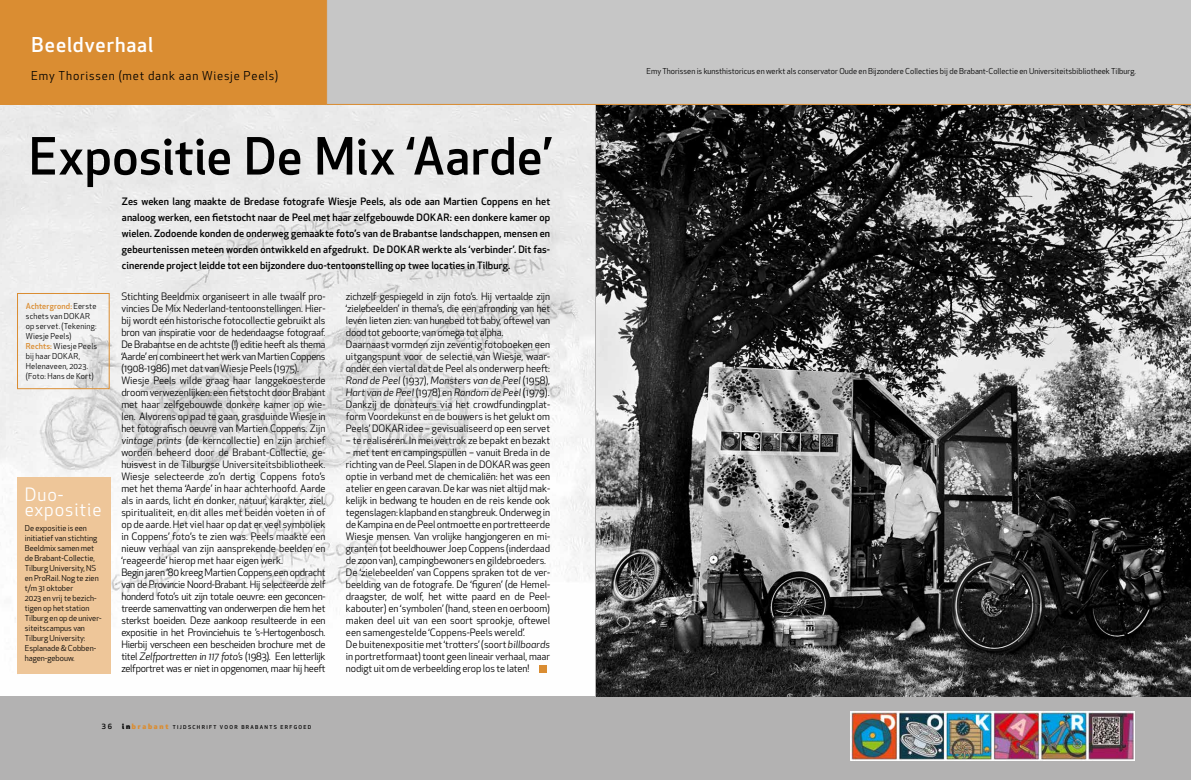
<style>
.page{position:relative;width:1191px;height:780px;background:#fff}
.page>*{position:absolute;margin:0;border:0;box-sizing:border-box;transform-origin:0 0}
.t1{font:500 50px "Apex New";letter-spacing:.01em;color:#000}
.t2{font:500 20px "Apex New";letter-spacing:.045em;color:#fff}
.t3{font:18px/15px "Apex New";letter-spacing:.05em;color:#fff}
.t4{font:12px "Apex New";letter-spacing:.07em;color:#000}
.t5{font:10px/12px "Apex New";letter-spacing:-.01em;color:#000}
.t6{font:500 10px/16px "Apex New";letter-spacing:.01em;color:#000;text-align:justify}
.t7{font:8px/10px "Apex New";color:#000}
.t8{font:8px/10px "Apex New";letter-spacing:.02em;color:#000}
.t9{font:500 7px "Apex New";color:#000}
.t10{font:500 5.2px "Apex New";letter-spacing:.245em;color:#000}
.s1{font-weight:500;color:#da8d32}
.s2{font-style:italic}
.s3{font-weight:800;font-size:7.2px}
.s4{font-weight:800;font-size:7.2px;color:#da8d32}
</style>
<div class="page">
<img style="left:0;top:105px;width:595px;height:569px">
<div style="left:17px;top:477px;width:94px;height:196px;background:#eec699"></div>
<div style="left:0;top:696px;width:595px;height:84px;background:#b3b2b2"></div>
<div style="left:0;top:0;width:327px;height:105px;background:#da8d32"></div>
<svg style="left:539px;top:665px;width:7px;height:7px"></svg>
<div style="left:17px;top:293px;width:93px;height:96px;border:1px solid #da8d32"></div>
<svg style="left:595px;top:105px;width:596px;height:675px;background:#5b5b5b"></svg>
<div style="left:326px;top:0;width:865px;height:105px;background:#c6c6c6"></div>
<img style="left:850px;top:711px;width:284px;height:49px">
<h2 class="t2" style="left:32px;top:32px;width:123px">Beeldverhaal</h2>
<p class="t4" style="left:31px;top:68px;width:248px">Emy Thorissen (met dank aan Wiesje Peels)</p>
<h1 class="t1" style="left:29px;top:123px;width:523px">Expositie De Mix ‘Aarde’</h1>
<p class="t6" style="left:122px;top:193px;width:430px">Zes weken lang maakte de Bredase fotografe Wiesje Peels, als ode aan Martien Coppens en het analoog werken, een fietstocht naar de Peel met haar zelfgebouwde DOKAR: een donkere kamer op wielen. Zodoende konden de onderweg gemaakte foto’s van de Brabantse landschappen, mensen en gebeurtenissen meteen worden ontwikkeld en afgedrukt. De DOKAR werkte als ‘verbinder’. Dit fas&shy;cinerende project leidde tot een bijzondere duo-tentoonstelling op twee locaties in Tilburg.</p>
<p class="t8" style="left:26px;top:301px;width:73px"><span class="s1">Achtergrond:</span> Eerste schets van DOKAR op servet. (Tekening:<br>Wiesje Peels)<br><span class="s1">Rechts:</span> Wiesje Peels bij haar DOKAR,<br>Helenaveen, 2023. (Foto: Hans de Kort)</p>
<h3 class="t3" style="left:25px;top:487px;width:78px">Duo&shy;expositie</h3>
<p class="t7" style="left:25px;top:523px;width:78px">De expositie is een initiatief van stichting<br>Beeldmix samen met de Brabant-Collectie,<br>Tilburg University, NS en ProRail. Nog te zien t/m 31 oktober<br>2023 en vrij te bezich&shy;tigen op het station<br>Tilburg en op de univer&shy;siteitscampus van<br>Tilburg University:<br>Esplanade &amp; Cobben&shy;hagen-gebouw.</p>
<p class="t5" style="left:121px;top:290px;width:206px">Stichting Beeldmix organiseert in alle twaalf pro&shy;vincies De Mix Nederland-tentoonstellingen. Hier&shy;bij wordt een historische fotocollectie gebruikt als bron van inspiratie voor de hedendaagse fotograaf.<br>De Brabantse en de achtste (!) editie heeft als thema ‘Aarde’ en combineert het werk van Martien Coppens (1908-1986) met dat van Wiesje Peels (1975).<br>Wiesje Peels wilde graag haar langgekoesterde droom verwezenlijken: een fietstocht door Brabant met haar zelfgebouwde donkere kamer op wie&shy;len. Alvorens op pad te gaan, grasduinde Wiesje in het fotografisch oeuvre van Martien Coppens. Zijn <span class="s2">vintage prints</span> (de kerncollectie) en zijn archief worden beheerd door de Brabant-Collectie, ge&shy;huisvest in de Tilburgse Universiteitsbibliotheek.<br>Wiesje selecteerde zo’n dertig Coppens foto’s met het thema ‘Aarde’ in haar achterhoofd. Aarde als in aards, licht en donker, natuur, karakter, ziel, spiritualiteit, en dit alles met beiden voeten in of op de aarde. Het viel haar op dat er veel symboliek in Coppens’ foto’s te zien was. Peels maakte een nieuw verhaal van zijn aansprekende beelden en ‘reageerde’ hierop met haar eigen werk.<br>Begin jaren ’80 kreeg Martien Coppens een opdracht van de Provincie Noord-Brabant. Hij selecteerde zelf honderd foto’s uit zijn totale oeuvre: een geconcen&shy;treerde samenvatting van onderwerpen die hem het sterkst boeiden. Deze aankoop resulteerde in een expositie in het Provinciehuis te ’s-Hertogenbosch.<br>Hierbij verscheen een bescheiden brochure met de titel <span class="s2">Zelfportretten in 117 foto’s</span> (1983). Een letterlijk zelfportret was er niet in opgenomen, maar hij heeft</p>
<p class="t5" style="left:346px;top:290px;width:206px">zichzelf gespiegeld in zijn foto’s. Hij vertaalde zijn ‘zielebeelden’ in thema’s, die een afronding van het leven lieten zien: van hunebed tot baby, oftewel van dood tot geboorte; van omega tot alpha.<br>Daarnaast vormden zijn zeventig fotoboeken een uitgangspunt voor de selectie van Wiesje, waar&shy;onder een viertal dat de Peel als onderwerp heeft:<br><span class="s2">Rond de Peel</span> (1937), <span class="s2">Monsters van de Peel</span> (1958), <span class="s2">Hart van de Peel</span> (1978) en <span class="s2">Rondom de Peel</span> (1979).<br>Dankzij de donateurs via het crowdfundingplat&shy;form Voordekunst en de bouwers is het gelukt om Peels’ DOKAR idee – gevisualiseerd op een servet</p>
<p class="t5" style="left:346px;top:434px;width:206px">– te realiseren. In mei vertrok ze bepakt en bezakt</p>
<p class="t5" style="left:346px;top:446px;width:206px">– met tent en campingspullen – vanuit Breda in de richting van de Peel. Slapen in de DOKAR was geen optie in verband met de chemicaliën: het was een atelier en geen caravan. De kar was niet altijd mak&shy;kelijk in bedwang te houden en de reis kende ook tegenslagen: klapband en stangbreuk. Onderweg in de Kampina en de Peel ontmoette en portretteerde Wiesje mensen. Van vrolijke hangjongeren en mi&shy;granten tot beeldhouwer Joep Coppens (inderdaad de zoon van), campingbewoners en gildebroeders.<br>De ‘zielebeelden’ van Coppens spraken tot de ver&shy;beelding van de fotografe. De ‘figuren’ (de Hemel&shy;draagster, de wolf, het witte paard en de Peel&shy;kabouter) en ‘symbolen’ (hand, steen en oerboom) maken deel uit van een soort sprookje, oftewel een samengestelde ‘Coppens-Peels wereld’.<br>De buitenexpositie met ‘trotters’ (soort <span class="s2">billboards </span>in portretformaat) toont geen lineair verhaal, maar nodigt uit om de verbeelding erop los te laten!</p>
<p class="t9" style="left:102px;top:721px;width:12px">36</p>
<p class="t10" style="left:122px;top:723px;width:191px"><span class="s3">in</span><span class="s4">brabant</span> TIJDSCHRIFT VOOR BRABANTS ERFGOED</p>
<p class="t7" style="left:646px;top:66px;width:491px">Emy Thorissen is kunsthistoricus en werkt als conservator Oude en Bijzondere Collecties bij de Brabant-Collectie en Universiteitsbibliotheek Tilburg.</p>
</div>
